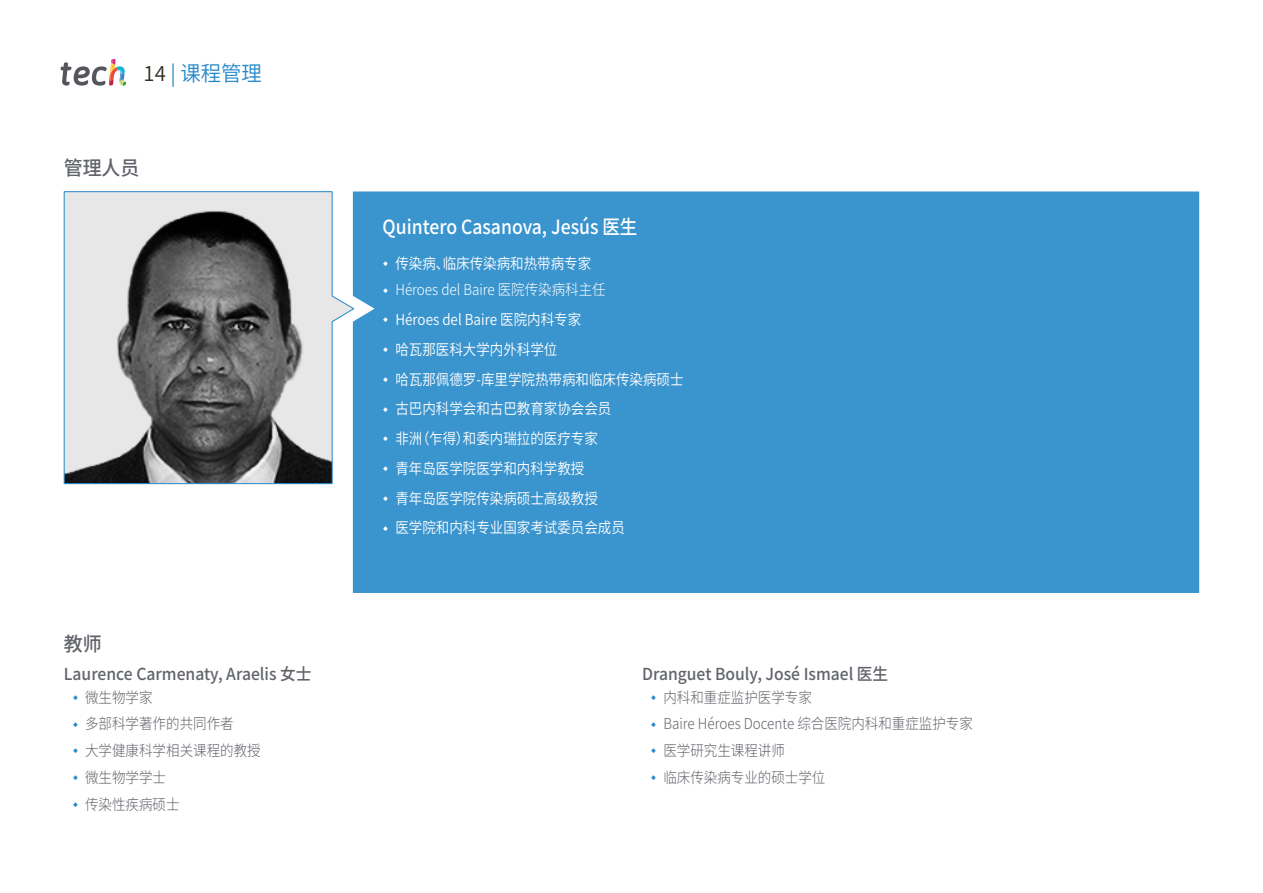
<style>
.page{position:relative;width:1263px;height:893px;background:#fff}
.page>*{position:absolute;margin:0;border:0;box-sizing:border-box;transform-origin:0 0}
.t1{font:21px "Source Han Sans CN";color:#2488c9}
.t2{font:500 19.5px "Source Han Sans CN";color:#fff;scale:.9 1}
.t3{font:500 19.5px "Source Han Sans CN";color:#61646a}
.t4{font:500 16.5px "Source Han Sans CN";color:#61646a;scale:.95 1}
.t5{font:15px/29.7px "Source Han Sans CN";color:#fff;scale:.9 1}
.t6{font:300 15px/26.7px "Source Han Sans CN";color:#61646a;scale:.9 1}
.t7{font:300 15px "Source Han Sans CN";color:#fff;scale:.9 1}
.s1{color:#312e20}
</style>
<div class="page">
<svg style="left:61px;top:59px;width:65px;height:27px"></svg>
<div style="left:353px;top:191px;width:846px;height:402px;background:#3a94ce"></div>
<svg style="left:64px;top:191px;width:290px;height:293px;background:#999a9b"></svg>
<svg style="left:384px;top:261px;width:4px;height:5px"></svg>
<svg style="left:384px;top:288px;width:4px;height:5px"></svg>
<svg style="left:384px;top:317px;width:4px;height:5px"></svg>
<svg style="left:384px;top:347px;width:4px;height:5px"></svg>
<svg style="left:384px;top:377px;width:4px;height:5px"></svg>
<svg style="left:384px;top:407px;width:4px;height:5px"></svg>
<svg style="left:384px;top:436px;width:4px;height:5px"></svg>
<svg style="left:384px;top:466px;width:4px;height:5px"></svg>
<svg style="left:384px;top:496px;width:4px;height:5px"></svg>
<svg style="left:384px;top:526px;width:4px;height:5px"></svg>
<h1 class="t1" style="left:144px;top:61px;width:120px"><span class="s1">14</span> | 课程管理</h1>
<h2 class="t3" style="left:64px;top:157px;width:77px">管理人员</h2>
<h2 class="t3" style="left:64px;top:633px;width:39px">教师</h2>
<p class="t4" style="left:64px;top:665px;width:262px">Laurence Carmenaty, Araelis 女士</p>
<p class="t6" style="left:85px;top:684px;width:196px">微生物学家<br>多部科学著作的共同作者<br>大学健康科学相关课程的教授微生物学学士<br>传染性疾病硕士</p>
<h2 class="t2" style="left:383px;top:216px;width:285px">Quintero Casanova, Jesús 医生</h2>
<p class="t5" style="left:395px;top:249px;width:219px">传染病、临床传染病和热带病专家</p>
<p class="t7" style="left:395px;top:281px;width:235px">Héroes del Baire 医院传染病科主任</p>
<p class="t5" style="left:395px;top:305px;width:322px">Héroes del Baire 医院内科专家<br>哈瓦那医科大学内外科学位<br>哈瓦那佩德罗-库里学院热带病和临床传染病硕士古巴内科学会和古巴教育家协会会员<br>非洲（乍得）和委内瑞拉的医疗专家<br>青年岛医学院医学和内科学教授<br>青年岛医学院传染病硕士高级教授<br>医学院和内科专业国家考试委员会成员</p>
<p class="t4" style="left:642px;top:665px;width:261px">Dranguet Bouly, José Ismael 医生</p>
<p class="t6" style="left:663px;top:684px;width:345px">内科和重症监护医学专家<br>Baire Héroes Docente 综合医院内科和重症监护专家医学研究生课程讲师<br>临床传染病专业的硕士学位</p>
</div>
